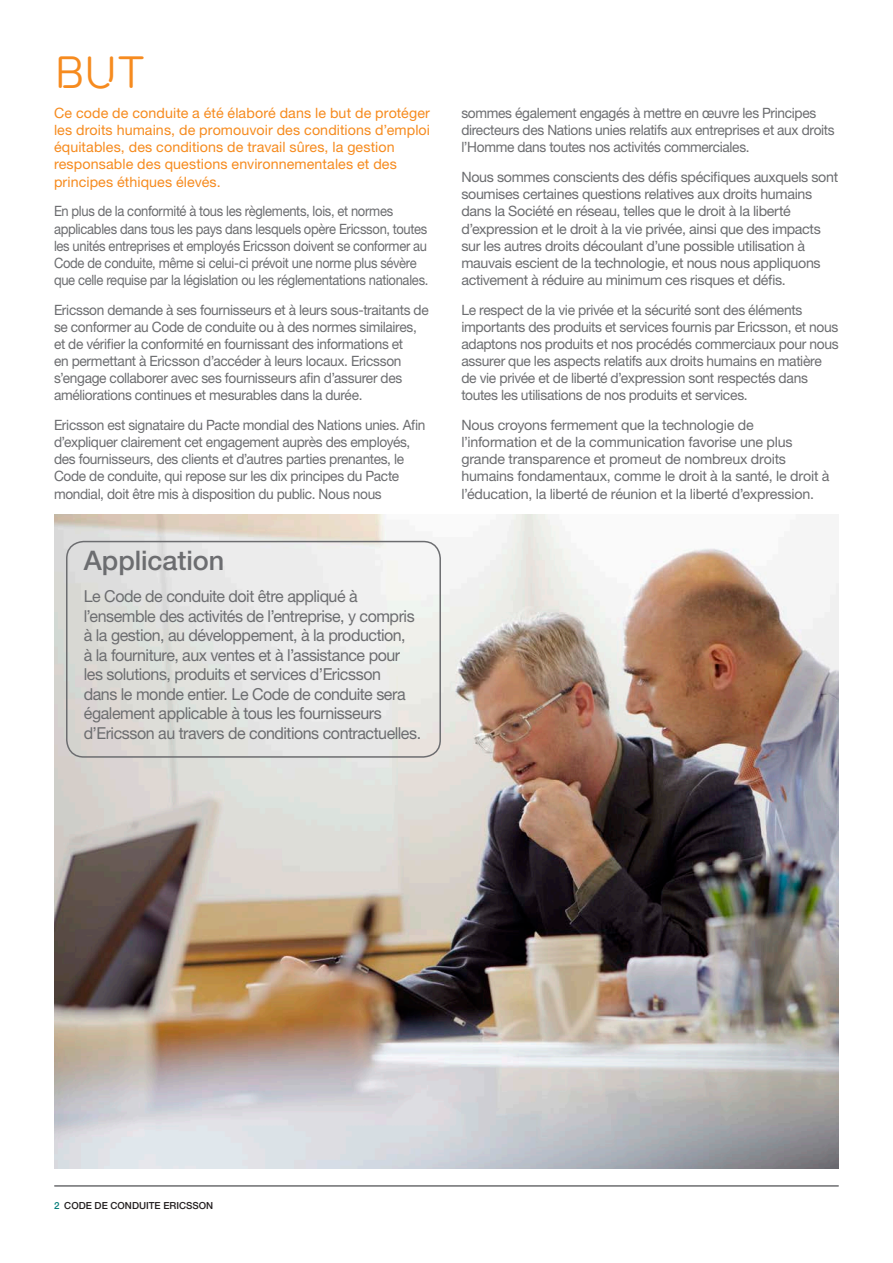
<style>
.page{position:relative;width:893px;height:1263px;background:#fff}
.page>*{position:absolute;margin:0;border:0;box-sizing:border-box;transform-origin:0 0}
.t1{font:45px "Ericsson Capital TT";color:#f68b1f}
.t2{font:500 27px "Ericsson Sans";letter-spacing:-.005em;color:#6c6d70}
.t3{font:16.5px/19.5px "Ericsson Sans";letter-spacing:-.03em;color:#6c6d70}
.t4{font:14.25px/17.1px "Ericsson Sans";letter-spacing:-.025em;color:#6c6d70}
.t5{font:14.25px/17.1px "Ericsson Sans";letter-spacing:-.025em;color:#6c6d70;scale:.96 1}
.t6{font:14.25px/17.1px "Ericsson Sans";letter-spacing:-.025em;color:#6c6d70;scale:.91 1}
.t7{font:14.25px/17.1px "Ericsson Sans";letter-spacing:.005em;color:#f68b1f}
.t8{font:500 9.75px "Ericsson Sans";color:#231f20}
.s1{color:#067d79}
</style>
<div class="page">
<hr style="left:55px;top:1185px;width:783px;height:2px;background:#6c6d70">
<img style="left:54px;top:514px;width:785px;height:654px">
<div style="left:66px;top:541px;width:375px;height:217px;border:2px solid #6c6d70;border-radius:17px"></div>
<h1 class="t1" style="left:54px;top:46px;width:92px">But</h1>
<p class="t7" style="left:54px;top:105px;width:378px">Ce code de conduite a été élaboré dans le but de protéger les droits humains, de promouvoir des conditions d’emploi équitables, des conditions de travail sûres, la gestion responsable des questions environnementales et des principes éthiques élevés.</p>
<p class="t6" style="left:54px;top:203px;width:413px">En plus de la conformité à tous les règlements, lois, et normes applicables dans tous les pays dans lesquels opère Ericsson, toutes les unités entreprises et employés Ericsson doivent se conformer au Code de conduite, même si celui-ci prévoit une norme plus sévère que celle requise par la législation ou les réglementations nationales.</p>
<p class="t5" style="left:54px;top:301px;width:392px">Ericsson demande à ses fournisseurs et à leurs sous-traitants de se conformer au Code de conduite ou à des normes similaires, et de vérifier la conformité en fournissant des informations et<br>en permettant à Ericsson d’accéder à leurs locaux. Ericsson s’engage collaborer avec ses fournisseurs afin d’assurer des améliorations continues et mesurables dans la durée.</p>
<p class="t5" style="left:54px;top:417px;width:388px">Ericsson est signataire du Pacte mondial des Nations unies. Afin d’expliquer clairement cet engagement auprès des employés, des fournisseurs, des clients et d’autres parties prenantes, le Code de conduite, qui repose sur les dix principes du Pacte mondial, doit être mis à disposition du public. Nous nous</p>
<h2 class="t2" style="left:84px;top:545px;width:142px">Application</h2>
<p class="t3" style="left:84px;top:587px;width:339px">Le Code de conduite doit être appliqué à l’ensemble des activités de l’entreprise, y compris à la gestion, au développement, à la production,<br>à la fourniture, aux ventes et à l’assistance pour les solutions, produits et services d’Ericsson<br>dans le monde entier. Le Code de conduite sera également applicable à tous les fournisseurs d’Ericsson au travers de conditions contractuelles.</p>
<p class="t5" style="left:461px;top:105px;width:390px">sommes également engagés à mettre en œuvre les Principes directeurs des Nations unies relatifs aux entreprises et aux droits l’Homme dans toutes nos activités commerciales.</p>
<p class="t4" style="left:461px;top:169px;width:378px">Nous sommes conscients des défis spécifiques auxquels sont soumises certaines questions relatives aux droits humains dans la Société en réseau, telles que le droit à la liberté d’expression et le droit à la vie privée, ainsi que des impacts sur les autres droits découlant d’une possible utilisation à mauvais escient de la technologie, et nous nous appliquons activement à réduire au minimum ces risques et défis.</p>
<p class="t4" style="left:461px;top:301px;width:379px">Le respect de la vie privée et la sécurité sont des éléments importants des produits et services fournis par Ericsson, et nous adaptons nos produits et nos procédés commerciaux pour nous assurer que les aspects relatifs aux droits humains en matière de vie privée et de liberté d’expression sont respectés dans toutes les utilisations de nos produits et services.</p>
<p class="t4" style="left:461px;top:417px;width:370px">Nous croyons fermement que la technologie de l’information et de la communication favorise une plus grande transparence et promeut de nombreux droits humains fondamentaux, comme le droit à la santé, le droit à l’éducation, la liberté de réunion et la liberté d’expression.</p>
<p class="t8" style="left:54px;top:1200px;width:161px"><span class="s1">2</span> CODE DE CONDUITE ERICSSON</p>
</div>
